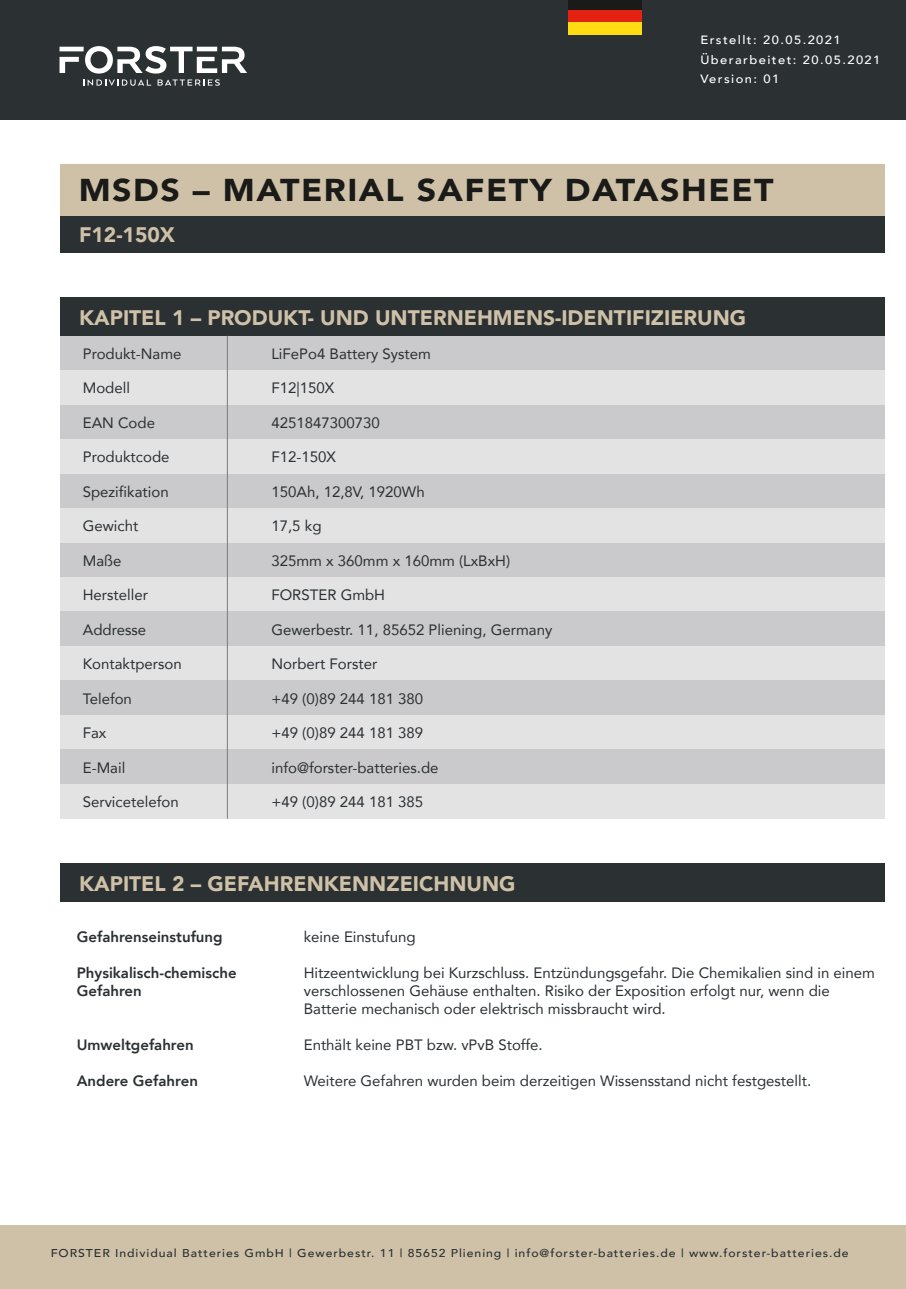
<style>
.page{position:relative;width:906px;height:1289px;background:#fff}
.page>*{position:absolute;margin:0;border:0;box-sizing:border-box;transform-origin:0 0}
.t1{font:900 31.5px "Avenir";letter-spacing:.045em;color:#1a1a18;scale:1.08 1}
.t2{font:900 21px "Avenir";color:#cec1a7}
.t3{font:15px/18px "Avenir";color:#2b3033}
.t4{font:800 15px/18px "Avenir";color:#2b3033}
.t5{font:500 12px/19.5px "Avenir";letter-spacing:.11em;color:#fff;scale:1.08 1}
.t6{font:500 11.4px "Avenir";letter-spacing:.075em;color:#2b3033;scale:1.08 1}
</style>
<div class="page">
<div style="left:0;top:0;width:906px;height:119px;background:#2b3033"></div>
<svg style="left:60px;top:46px;width:187px;height:40px"></svg>
<div style="left:0;top:1224px;width:906px;height:64px;background:#cec1a7"></div>
<div style="left:568px;top:0;width:73px;height:11px;background:#1a1a18"></div>
<div style="left:568px;top:11px;width:73px;height:12px;background:#e42211"></div>
<div style="left:568px;top:23px;width:73px;height:12px;background:#ffdb13"></div>
<div style="left:60px;top:214px;width:824px;height:39px;background:#2b3033"></div>
<div style="left:60px;top:165px;width:824px;height:51px;background:#cec1a7"></div>
<div style="left:60px;top:297px;width:824px;height:39px;background:#2b3033"></div>
<div style="left:60px;top:863px;width:824px;height:38px;background:#2b3033"></div>
<div style="left:60px;top:336px;width:824px;height:35px;background:#cac9cb"></div>
<div style="left:60px;top:370px;width:824px;height:35px;background:#e3e3e4"></div>
<div style="left:60px;top:405px;width:824px;height:34px;background:#cac9cb"></div>
<div style="left:60px;top:439px;width:824px;height:35px;background:#e3e3e4"></div>
<div style="left:60px;top:473px;width:824px;height:35px;background:#cac9cb"></div>
<div style="left:60px;top:508px;width:824px;height:35px;background:#e3e3e4"></div>
<div style="left:60px;top:542px;width:824px;height:35px;background:#cac9cb"></div>
<div style="left:60px;top:577px;width:824px;height:35px;background:#e3e3e4"></div>
<div style="left:60px;top:611px;width:824px;height:35px;background:#cac9cb"></div>
<div style="left:60px;top:646px;width:824px;height:35px;background:#e3e3e4"></div>
<div style="left:60px;top:680px;width:824px;height:35px;background:#cac9cb"></div>
<div style="left:60px;top:714px;width:824px;height:35px;background:#e3e3e4"></div>
<div style="left:60px;top:749px;width:824px;height:35px;background:#cac9cb"></div>
<div style="left:60px;top:783px;width:824px;height:35px;background:#e3e3e4"></div>
<hr style="left:227px;top:336px;width:1px;height:482px;background:#808080">
<p class="t5" style="left:700px;top:30px;width:168px">Erstellt: 20.05.2021<br>Überarbeitet: 20.05.2021<br>Version: 01</p>
<h1 class="t1" style="left:79px;top:163px;width:645px">MSDS – MATERIAL SAFETY DATASHEET</h1>
<h2 class="t2" style="left:79px;top:217px;width:97px">F12-150X</h2>
<h2 class="t2" style="left:79px;top:300px;width:668px">KAPITEL 1 – PRODUKT- UND UNTERNEHMENS-IDENTIFIZIERUNG</h2>
<p class="t3" style="left:83px;top:344px;width:100px">Produkt-Name</p>
<p class="t3" style="left:271px;top:344px;width:161px">LiFePo4 Battery System</p>
<p class="t3" style="left:83px;top:378px;width:49px">Modell</p>
<p class="t3" style="left:271px;top:378px;width:64px">F12|150X</p>
<p class="t3" style="left:83px;top:413px;width:74px">EAN Code</p>
<p class="t3" style="left:271px;top:413px;width:110px">4251847300730</p>
<p class="t3" style="left:83px;top:447px;width:88px">Produktcode</p>
<p class="t3" style="left:271px;top:447px;width:66px">F12-150X</p>
<p class="t3" style="left:83px;top:482px;width:87px">Spezifikation</p>
<p class="t3" style="left:271px;top:482px;width:155px">150Ah, 12,8V, 1920Wh</p>
<p class="t3" style="left:83px;top:516px;width:57px">Gewicht</p>
<p class="t3" style="left:271px;top:516px;width:52px">17,5 kg</p>
<p class="t3" style="left:83px;top:551px;width:40px">Maße</p>
<p class="t3" style="left:271px;top:551px;width:240px">325mm x 360mm x 160mm (LxBxH)</p>
<p class="t3" style="left:83px;top:585px;width:67px">Hersteller</p>
<p class="t3" style="left:271px;top:585px;width:115px">FORSTER GmbH</p>
<p class="t3" style="left:83px;top:620px;width:65px">Addresse</p>
<p class="t3" style="left:271px;top:620px;width:282px">Gewerbestr. 11, 85652 Pliening, Germany</p>
<p class="t3" style="left:83px;top:654px;width:100px">Kontaktperson</p>
<p class="t3" style="left:271px;top:654px;width:107px">Norbert Forster</p>
<p class="t3" style="left:83px;top:689px;width:51px">Telefon</p>
<p class="t3" style="left:271px;top:689px;width:153px">+49 (0)89 244 181 380</p>
<p class="t3" style="left:83px;top:723px;width:25px">Fax</p>
<p class="t3" style="left:271px;top:723px;width:153px">+49 (0)89 244 181 389</p>
<p class="t3" style="left:83px;top:758px;width:44px">E-Mail</p>
<p class="t3" style="left:271px;top:758px;width:169px">info@forster-batteries.de</p>
<p class="t3" style="left:83px;top:792px;width:97px">Servicetelefon</p>
<p class="t3" style="left:271px;top:792px;width:153px">+49 (0)89 244 181 385</p>
<h2 class="t2" style="left:79px;top:866px;width:438px">KAPITEL 2 – GEFAHRENKENNZEICHNUNG</h2>
<p class="t4" style="left:77px;top:928px;width:147px">Gefahrenseinstufung</p>
<p class="t4" style="left:77px;top:964px;width:161px">Physikalisch-chemische<br>Gefahren</p>
<p class="t4" style="left:77px;top:1036px;width:118px">Umweltgefahren</p>
<p class="t4" style="left:77px;top:1072px;width:123px">Andere Gefahren</p>
<p class="t3" style="left:304px;top:927px;width:113px">keine Einstufung</p>
<p class="t3" style="left:304px;top:963px;width:572px">Hitzeentwicklung bei Kurzschluss. Entzündungsgefahr. Die Chemikalien sind in einem verschlossenen Gehäuse enthalten. Risiko der Exposition erfolgt nur, wenn die<br>Batterie mechanisch oder elektrisch missbraucht wird.</p>
<p class="t3" style="left:304px;top:1035px;width:240px">Enthält keine PBT bzw. vPvB Stoffe.</p>
<p class="t3" style="left:304px;top:1071px;width:509px">Weitere Gefahren wurden beim derzeitigen Wissensstand nicht festgestellt.</p>
<p class="t6" style="left:51px;top:1243px;width:740px">FORSTER Individual Batteries GmbH | Gewerbestr. 11 | 85652 Pliening | info@forster-batteries.de | www.forster-batteries.de</p>
</div>
